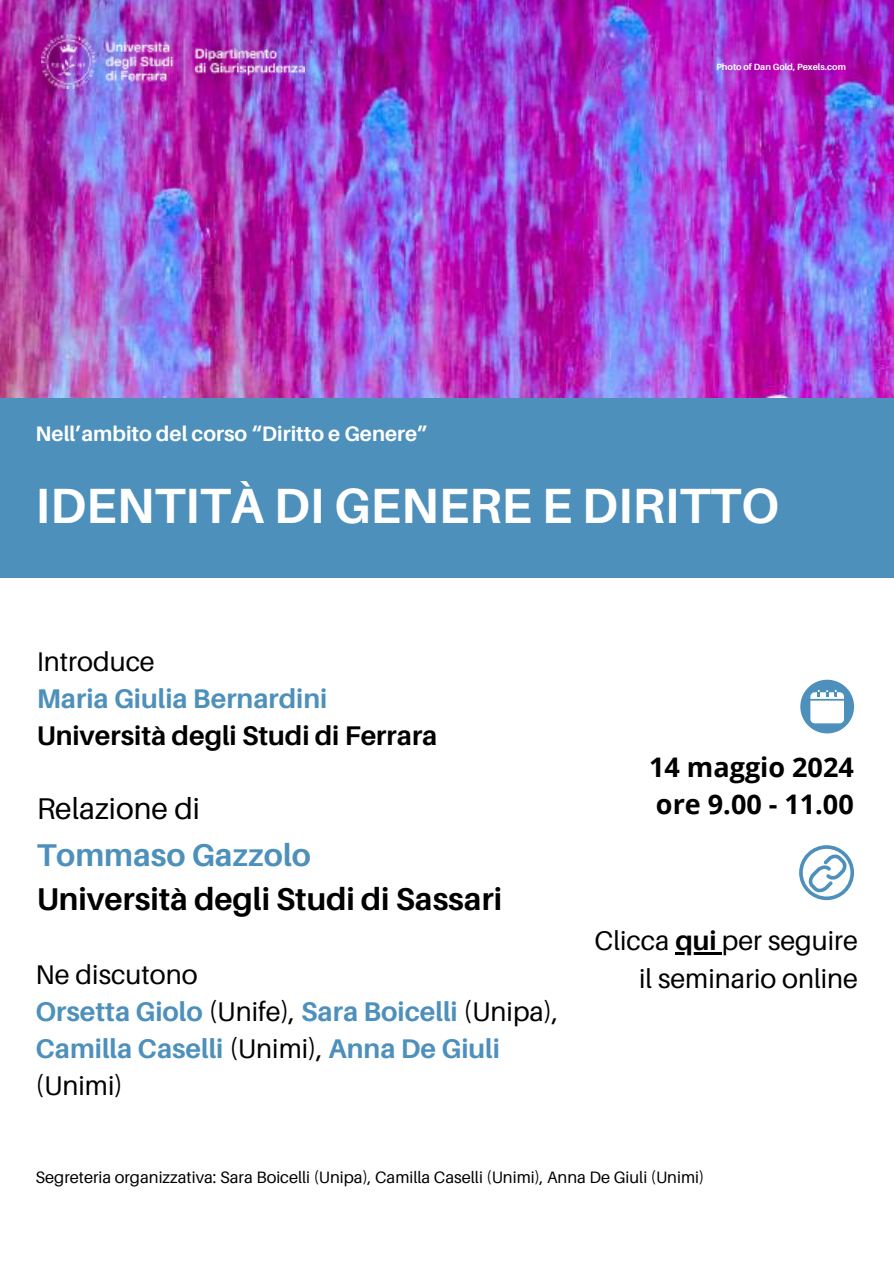
<style>
.page{position:relative;width:894px;height:1264px;background:#fff}
.page>*{position:absolute;margin:0;border:0;box-sizing:border-box;transform-origin:0 0}
.t1{font:700 49.5px "Aileron";color:#fff}
.t2{font:700 31.5px "Aileron";color:#000}
.t3{font:700 31.5px "Aileron";color:#4d90bb}
.t4{font:30px "Aileron";color:#000}
.t5{font:700 27px/37.2px "Aileron";color:#4d90bb}
.t6{font:27px/37.2px "Aileron";color:#000;text-align:right}
.t7{font:700 27px "Aileron";color:#000}
.t8{font:700 27px/37.2px "Open Sans";color:#000}
.t9{font:700 21px "Aileron";color:#fff}
.t10{font:16.5px "Aileron";color:#000}
.t11{font:700 9px "Aileron";color:#fff}
.s1{font-weight:400;color:#000}
.s2{font-weight:700}
</style>
<div class="page">
<svg style="left:800px;top:679px;width:53px;height:54px"></svg>
<img style="left:0;top:0;width:893px;height:398px">
<div style="left:0;top:398px;width:893px;height:180px;background:#4d90bb"></div>
<svg style="left:799px;top:845px;width:54px;height:55px"></svg>
<img style="left:41px;top:35px;width:263px;height:54px">
<hr style="left:675px;top:952px;width:46px;height:2px;background:#000">
<p class="t9" style="left:36px;top:420px;width:393px">Nell’ambito del corso “Diritto e Genere”</p>
<p class="t11" style="left:716px;top:61px;width:131px">Photo of Dan Gold, Pexels.com</p>
<h1 class="t1" style="left:36px;top:475px;width:744px">IDENTITÀ DI GENERE E DIRITTO</h1>
<p class="t6" style="left:37px;top:642px;width:120px">Introduce</p>
<p class="t5" style="left:37px;top:679px;width:292px">Maria Giulia Bernardini</p>
<p class="t7" style="left:37px;top:718px;width:402px">Università degli Studi di Ferrara</p>
<p class="t4" style="left:37px;top:789px;width:165px">Relazione di</p>
<p class="t3" style="left:37px;top:835px;width:276px">Tommaso Gazzolo</p>
<p class="t2" style="left:37px;top:879px;width:466px">Università degli Studi di Sassari</p>
<p class="t5" style="left:36px;top:955px;width:524px"><span class="s1">Ne discutono<br></span>Orsetta Giolo <span class="s1">(Unife),</span> Sara Boicelli <span class="s1">(Unipa),<br></span>Camilla Caselli <span class="s1">(Unimi),</span> Anna De Giuli <span class="s1">(Unimi)</span></p>
<p class="t8" style="left:649px;top:747px;width:206px">14 maggio 2024 ore 9.00 - 11.00</p>
<p class="t6" style="left:594px;top:921px;width:265px">Clicca <span class="s2">qui</span> per seguire il seminario online</p>
<p class="t10" style="left:36px;top:1166px;width:670px">Segreteria organizzativa: Sara Boicelli (Unipa), Camilla Caselli (Unimi), Anna De Giuli (Unimi)</p>
</div>
